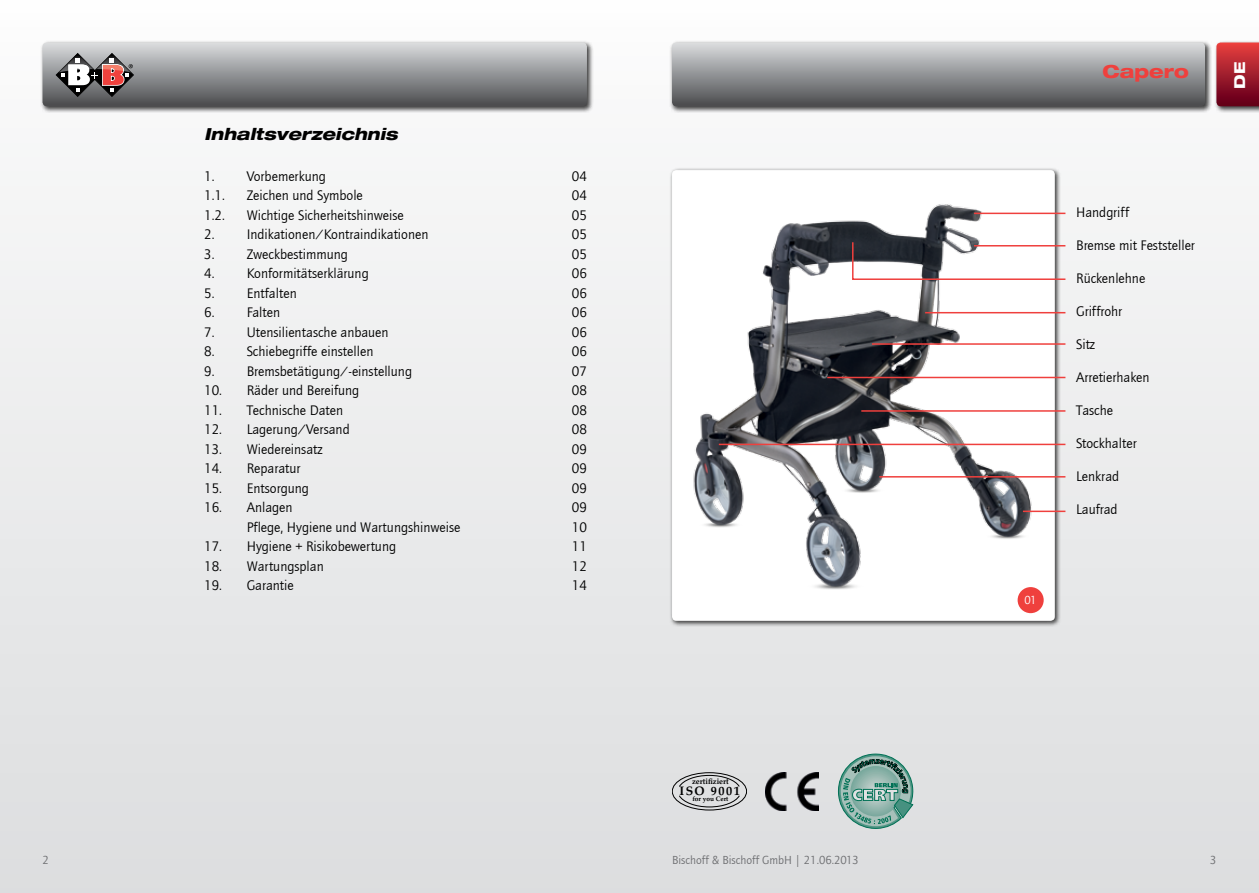
<style>
.page{position:relative;width:1259px;height:893px;background:#fff}
.page>*{position:absolute;margin:0;border:0;box-sizing:border-box;transform-origin:0 0}
.t1{font:800 18px "Helve Neu Hea Ext";color:#ef403d}
.t2{font:800 16.5px "Helve Neu Hea Ext Obl";color:#000}
.t3{font:800 15px "Helve Neu Hea Ext";color:#fff}
.t4{font:14.25px "Quay Sans";color:#000}
.t5{font:700 12.3px "Palatino Linotype";letter-spacing:.12em;color:#000}
.t6{font:12px "Quay Sans";color:#6d6e71}
.t7{font:12px "Quay Sans";color:#fff}
.t8{font:700 7.8px "Palatino Linotype";color:#000}
.t9{font:700 6.6px "Palatino Linotype";color:#000}
</style>
<div class="page">
<div style="left:0;top:0;width:1259px;height:893px;background:linear-gradient(to bottom,#fcfcfc,#dcddde)"></div>
<div style="left:40px;top:40px;width:553px;height:73px;background:#000;opacity:.75"></div>
<div style="left:669px;top:40px;width:542px;height:73px;background:#000;opacity:.75"></div>
<svg style="left:672px;top:43px;width:533px;height:63px;background:#929396"></svg>
<div style="left:1213px;top:40px;width:46px;height:73px;background:#000;opacity:.75"></div>
<svg style="left:1216px;top:43px;width:43px;height:63px;background:#a31f2e"></svg>
<svg style="left:43px;top:43px;width:544px;height:63px;background:#909092"></svg>
<div style="left:669px;top:167px;width:392px;height:461px;background:#000;opacity:.75"></div>
<div style="left:672px;top:170px;width:382px;height:451px;background:#fff;border-radius:4px"></div>
<img style="left:672px;top:170px;width:382px;height:433px">
<hr style="left:974px;top:213px;width:91px;height:1px;background:#ef403d">
<hr style="left:925px;top:312px;width:140px;height:1px;background:#ef403d">
<hr style="left:872px;top:343px;width:193px;height:2px;background:#ef403d">
<hr style="left:861px;top:410px;width:204px;height:2px;background:#ef403d">
<hr style="left:719px;top:444px;width:346px;height:1px;background:#ef403d">
<hr style="left:1023px;top:511px;width:42px;height:1px;background:#ef403d">
<hr style="left:879px;top:476px;width:186px;height:2px;background:#ef403d">
<svg style="left:851px;top:241px;width:216px;height:40px"></svg>
<hr style="left:827px;top:377px;width:238px;height:1px;background:#ef403d">
<img style="left:766px;top:772px;width:53px;height:38px">
<svg style="left:679px;top:795px;width:60px;height:12px"></svg>
<svg style="left:679px;top:775px;width:60px;height:12px"></svg>
<div style="left:672px;top:772px;width:75px;height:38px;border:1px solid #000;border-radius:50%"></div>
<svg style="left:837px;top:753px;width:76px;height:76px;background:#88aea5"></svg>
<div style="left:1017px;top:587px;width:26px;height:26px;background:#ef403d;border-radius:50%"></div>
<p class="t2" style="left:204px;top:123px;width:195px">Inhaltsverzeichnis</p>
<p class="t4" style="left:204px;top:168px;width:123px">1. Vorbemerkung</p>
<p class="t4" style="left:572px;top:168px;width:17px">04</p>
<p class="t4" style="left:204px;top:188px;width:22px">1.1.</p>
<p class="t4" style="left:247px;top:188px;width:118px">Zeichen und Symbole</p>
<p class="t4" style="left:572px;top:188px;width:17px">04</p>
<p class="t4" style="left:204px;top:207px;width:22px">1.2.</p>
<p class="t4" style="left:247px;top:207px;width:159px">Wichtige Sicherheitshinweise</p>
<p class="t4" style="left:572px;top:207px;width:17px">05</p>
<p class="t4" style="left:204px;top:227px;width:226px">2. Indikationen/Kontraindikationen</p>
<p class="t4" style="left:572px;top:227px;width:17px">05</p>
<p class="t4" style="left:204px;top:246px;width:145px">3. Zweckbestimmung</p>
<p class="t4" style="left:572px;top:246px;width:17px">05</p>
<p class="t4" style="left:204px;top:266px;width:166px">4. Konformitätserklärung</p>
<p class="t4" style="left:572px;top:266px;width:17px">06</p>
<p class="t4" style="left:204px;top:285px;width:94px">5. Entfalten</p>
<p class="t4" style="left:572px;top:285px;width:17px">06</p>
<p class="t4" style="left:204px;top:305px;width:78px">6. Falten</p>
<p class="t4" style="left:572px;top:305px;width:17px">06</p>
<p class="t4" style="left:204px;top:324px;width:186px">7. Utensilientasche anbauen</p>
<p class="t4" style="left:572px;top:324px;width:17px">06</p>
<p class="t4" style="left:204px;top:344px;width:171px">8. Schiebegriffe einstellen</p>
<p class="t4" style="left:572px;top:344px;width:17px">06</p>
<p class="t4" style="left:204px;top:363px;width:209px">9. Bremsbetätigung/-einstellung</p>
<p class="t4" style="left:572px;top:363px;width:17px">07</p>
<p class="t4" style="left:204px;top:383px;width:157px">10. Räder und Bereifung</p>
<p class="t4" style="left:572px;top:383px;width:17px">08</p>
<p class="t4" style="left:204px;top:402px;width:141px">11. Technische Daten</p>
<p class="t4" style="left:572px;top:402px;width:17px">08</p>
<p class="t4" style="left:204px;top:422px;width:147px">12. Lagerung/Versand</p>
<p class="t4" style="left:572px;top:422px;width:17px">08</p>
<p class="t4" style="left:204px;top:441px;width:120px">13. Wiedereinsatz</p>
<p class="t4" style="left:572px;top:441px;width:17px">09</p>
<p class="t4" style="left:204px;top:461px;width:98px">14. Reparatur</p>
<p class="t4" style="left:572px;top:461px;width:17px">09</p>
<p class="t4" style="left:204px;top:480px;width:106px">15. Entsorgung</p>
<p class="t4" style="left:572px;top:480px;width:17px">09</p>
<p class="t4" style="left:204px;top:500px;width:90px">16. Anlagen</p>
<p class="t4" style="left:572px;top:500px;width:17px">09</p>
<p class="t4" style="left:247px;top:519px;width:215px">Pflege, Hygiene und Wartungshinweise</p>
<p class="t4" style="left:572px;top:519px;width:17px">10</p>
<p class="t4" style="left:204px;top:539px;width:193px">17. Hygiene + Risikobewertung</p>
<p class="t4" style="left:572px;top:539px;width:17px">11</p>
<p class="t4" style="left:204px;top:558px;width:121px">18. Wartungsplan</p>
<p class="t4" style="left:572px;top:558px;width:17px">12</p>
<p class="t4" style="left:204px;top:578px;width:91px">19. Garantie</p>
<p class="t4" style="left:572px;top:578px;width:17px">14</p>
<p class="t8" style="left:692px;top:776px;width:38px">zertifiziert</p>
<p class="t5" style="left:679px;top:782px;width:62px">ISO 9001</p>
<p class="t9" style="left:692px;top:794px;width:38px">for you Cert</p>
<p class="t1" style="left:1102px;top:60px;width:88px">Capero</p>
<p class="t3" style="left:1230px;top:89px;width:28px;rotate:-90deg">DE</p>
<p class="t7" style="left:1024px;top:594px;width:14px">01</p>
<p class="t4" style="left:1076px;top:205px;width:54px">Handgriff</p>
<p class="t4" style="left:1076px;top:238px;width:120px">Bremse mit Feststeller</p>
<p class="t4" style="left:1076px;top:271px;width:71px">Rückenlehne</p>
<p class="t4" style="left:1076px;top:304px;width:48px">Griffrohr</p>
<p class="t4" style="left:1076px;top:337px;width:20px">Sitz</p>
<p class="t4" style="left:1076px;top:370px;width:75px">Arretierhaken</p>
<p class="t4" style="left:1076px;top:403px;width:39px">Tasche</p>
<p class="t4" style="left:1076px;top:436px;width:62px">Stockhalter</p>
<p class="t4" style="left:1076px;top:469px;width:45px">Lenkrad</p>
<p class="t4" style="left:1076px;top:502px;width:43px">Laufrad</p>
<p class="t6" style="left:43px;top:853px;width:8px">2</p>
<p class="t6" style="left:672px;top:853px;width:188px">Bischoff &amp; Bischoff GmbH | 21.06.2013</p>
<p class="t6" style="left:1210px;top:853px;width:8px">3</p>
</div>
